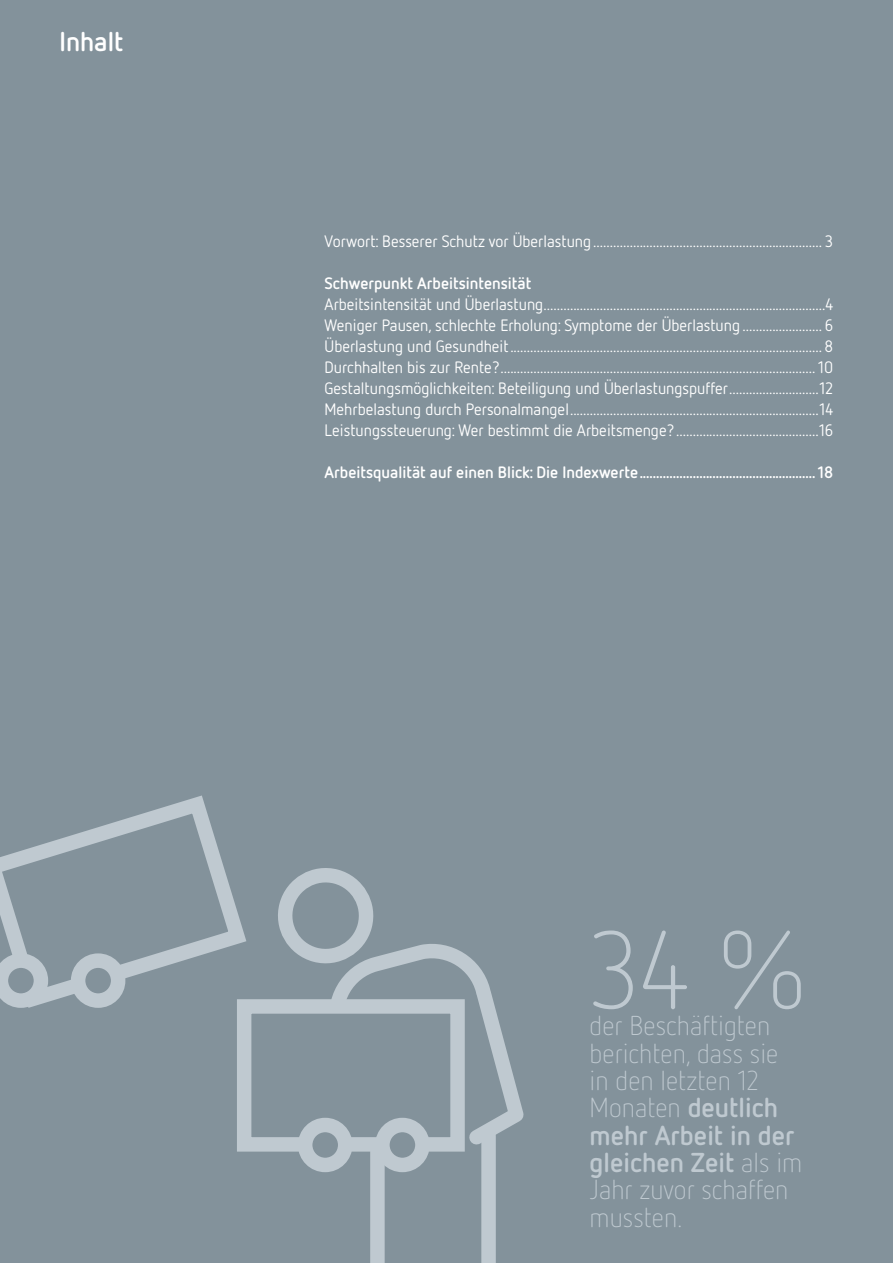
<style>
.page{position:relative;width:893px;height:1263px;background:#83929b}
.page>*{position:absolute;margin:0;border:0;box-sizing:border-box;transform-origin:0 0}
.t1{font:300 109.2px "Netto OT";color:#bfc9d0}
.t2{font:300 27.3px/27.3px "Netto OT";color:#bfc9d0}
.t3{font:700 27px "Netto OT";color:#fff}
.Absatzformat_5{font:16.5px "Netto OT";color:#fff}
.t4{font:700 16.5px "Netto OT";color:#fff}
.s1{font-weight:700}
</style>
<div class="page">
<svg style="left:278px;top:868px;width:96px;height:96px"></svg>
<svg style="left:324px;top:938px;width:200px;height:219px"></svg>
<div style="left:237px;top:999px;width:228px;height:152px;background:#83929b;border:14px solid #bfc9d0"></div>
<svg style="left:382px;top:1125px;width:40px;height:40px"></svg>
<div style="left:375px;top:1118px;width:55px;height:54px;border:14px solid #bfc9d0;border-radius:50%"></div>
<svg style="left:305px;top:1125px;width:40px;height:40px"></svg>
<div style="left:298px;top:1118px;width:54px;height:54px;border:14px solid #bfc9d0;border-radius:50%"></div>
<div style="left:481px;top:1135px;width:15px;height:128px;background:#bfc9d0"></div>
<div style="left:370px;top:1152px;width:15px;height:111px;background:#bfc9d0"></div>
<svg style="left:0;top:795px;width:255px;height:222px"></svg>
<svg style="left:78px;top:961px;width:40px;height:39px"></svg>
<div style="left:71px;top:953px;width:54px;height:55px;border:14px solid #bfc9d0;border-radius:50%"></div>
<svg style="left:0;top:953px;width:48px;height:55px"></svg>
<p class="t3" style="left:60px;top:24px;width:65px">Inhalt</p>
<p class="Absatzformat_5" style="left:325px;top:231px;width:510px">Vorwort: Besserer Schutz vor Überlastung ..................................................................... 3</p>
<p class="t4" style="left:325px;top:272px;width:208px">Schwerpunkt Arbeitsintensität</p>
<p class="Absatzformat_5" style="left:325px;top:294px;width:510px">Arbeitsintensität und Überlastung.....................................................................................4</p>
<p class="Absatzformat_5" style="left:325px;top:315px;width:510px">Weniger Pausen, schlechte Erholung: Symptome der Überlastung ........................ 6</p>
<p class="Absatzformat_5" style="left:325px;top:336px;width:510px">Überlastung und Gesundheit.............................................................................................. 8</p>
<p class="Absatzformat_5" style="left:325px;top:357px;width:510px">Durchhalten bis zur Rente?............................................................................................... 10</p>
<p class="Absatzformat_5" style="left:325px;top:378px;width:510px">Gestaltungsmöglichkeiten: Beteiligung und Überlastungspuffer...........................12</p>
<p class="Absatzformat_5" style="left:325px;top:399px;width:510px">Mehrbelastung durch Personalmangel...........................................................................14</p>
<p class="Absatzformat_5" style="left:325px;top:420px;width:510px">Leistungssteuerung: Wer bestimmt die Arbeitsmenge? ...........................................16</p>
<p class="t4" style="left:325px;top:461px;width:510px">Arbeitsqualität auf einen Blick: Die Indexwerte.....................................................18</p>
<p class="t1" style="left:590px;top:903px;width:222px">34 %</p>
<p class="t2" style="left:590px;top:1012px;width:214px">der Beschäftigten berichten, dass sie in den letzten 12<br>Monaten <span class="s1">deutlich mehr Arbeit in der gleichen Zeit</span> als im<br>Jahr zuvor schaffen mussten.</p>
</div>
